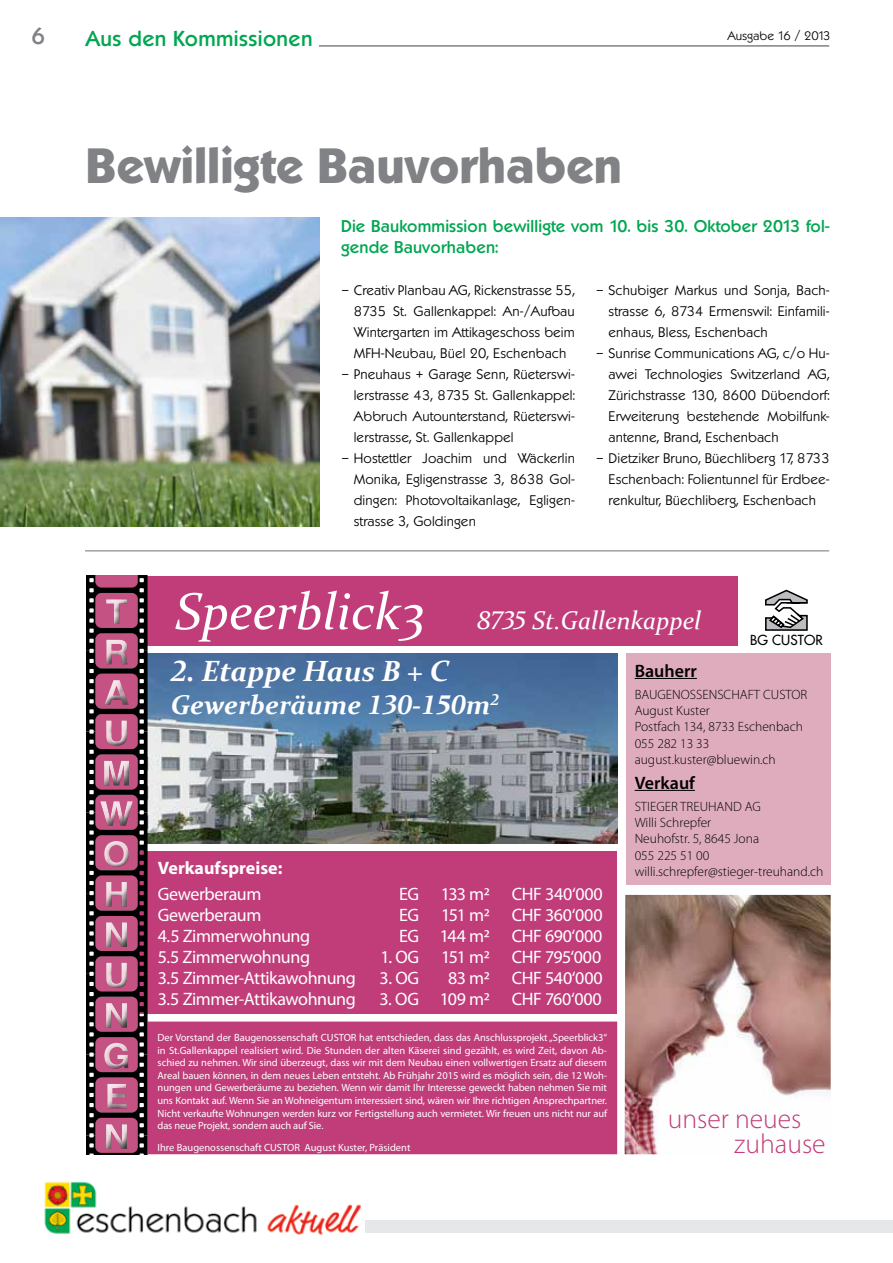
<style>
.page{position:relative;width:893px;height:1263px;background:#fff}
.page>*{position:absolute;margin:0;border:0;box-sizing:border-box;transform-origin:0 0}
.t1{font:italic 52.5px "Constantia";color:#fff}
.t2{font:700 48px "Koblenz TS";color:#808285}
.t3{font:italic 700 29.25px "Constantia";color:#fff}
.t4{font:300 27.6px/25px "Myriad Pro";color:#c03d7a}
.t5{font:italic 700 27px "Constantia";color:#fff}
.t6{font:italic 25.5px "Constantia";color:#fff}
.t7{font:500 22.5px "Koblenz TS";color:#808285}
.t8{font:500 21px "Koblenz TS";letter-spacing:.02em;color:#00a651}
.t9{font:18px "Myriad Pro";letter-spacing:-.02em;color:#fff}
.t10{font:700 18px "Myriad Pro";color:#fff}
.t11{font:600 18px "Myriad Pro";color:#000}
.t12{font:500 16.5px/21px "Koblenz TS";letter-spacing:.01em;color:#00a651}
.t13{font:300 13.5px/21px "Koblenz TS";letter-spacing:.01em;color:#000;text-align:justify}
.t14{font:300 13.5px/16.2px "Myriad Pro";color:#000}
.t15{font:13.5px "Futura";letter-spacing:.005em;color:#000}
.t16{font:300 12px "Koblenz TS";color:#000}
.t17{font:10.5px/12.6px "Myriad Pro";letter-spacing:-.01em;color:#fff;text-align:justify}
</style>
<div class="page">
<div style="left:351px;top:1220px;width:542px;height:13px;background:#e6e7e8"></div>
<img style="left:44px;top:1182px;width:320px;height:53px">
<hr style="left:85px;top:45px;width:744px;height:2px;background:#808285">
<div style="left:85px;top:31px;width:234px;height:39px;background:#fff"></div>
<img style="left:0;top:218px;width:320px;height:308px">
<div style="left:148px;top:1021px;width:469px;height:133px;background:#c03d7a"></div>
<img style="left:148px;top:653px;width:469px;height:190px">
<div style="left:147px;top:576px;width:591px;height:70px;background:#c03d7a"></div>
<svg style="left:765px;top:590px;width:43px;height:41px"></svg>
<div style="left:136px;top:851px;width:481px;height:163px;background:#c03d7a"></div>
<div style="left:626px;top:653px;width:205px;height:232px;background:#dfacbe"></div>
<hr style="left:635px;top:678px;width:62px;height:1px;background:#000">
<hr style="left:635px;top:790px;width:60px;height:1px;background:#000">
<img style="left:625px;top:895px;width:206px;height:259px">
<svg style="left:87px;top:576px;width:61px;height:578px;background:#824a62"></svg>
<hr style="left:85px;top:550px;width:744px;height:1px;background:#808285">
<h3 class="t7" style="left:31px;top:23px;width:15px">6</h3>
<h3 class="t8" style="left:85px;top:26px;width:229px">Aus den Kommissionen</h3>
<p class="t16" style="left:727px;top:29px;width:105px">Ausgabe 16 / 2013</p>
<h2 class="t2" style="left:86px;top:136px;width:538px">Bewilligte Bauvorhaben</h2>
<p class="t12" style="left:341px;top:216px;width:490px">Die Baukommission bewilligte vom 10. bis 30. Oktober 2013 fol&shy;gende Bauvorhaben:</p>
<p class="t13" style="left:354px;top:280px;width:223px;text-indent:-13px">– Creativ Planbau AG, Rickenstrasse 55, 8735 St. Gallenkappel: An-/Aufbau Wintergarten im Attikageschoss beim MFH-Neubau, Büel 20, Eschenbach</p>
<p class="t13" style="left:354px;top:364px;width:223px;text-indent:-13px">– Pneuhaus + Garage Senn, Rüeterswi&shy;lerstrasse 43, 8735 St. Gallenkappel:<br>Abbruch Autounterstand, Rüeterswi&shy;lerstrasse, St. Gallenkappel</p>
<p class="t13" style="left:354px;top:448px;width:223px;text-indent:-13px">– Hostettler Joachim und Wäckerlin Monika, Egligenstrasse 3, 8638 Gol&shy;dingen: Photovoltaikanlage, Egligen&shy;strasse 3, Goldingen</p>
<p class="t13" style="left:609px;top:280px;width:223px;text-indent:-13px">– Schubiger Markus und Sonja, Bach&shy;strasse 6, 8734 Ermenswil: Einfamili&shy;enhaus, Bless, Eschenbach</p>
<p class="t13" style="left:609px;top:343px;width:223px;text-indent:-13px">– Sunrise Communications AG, c/o Hu&shy;awei Technologies Switzerland AG, Zürichstrasse 130, 8600 Dübendorf:<br>Erweiterung bestehende Mobilfunk&shy;antenne, Brand, Eschenbach</p>
<p class="t13" style="left:609px;top:448px;width:223px;text-indent:-13px">– Dietziker Bruno, Büechliberg 17, 8733<br>Eschenbach: Folientunnel für Erdbee&shy;renkultur, Büechliberg, Eschenbach</p>
<h1 class="t1" style="left:175px;top:576px;width:251px">Speerblick3</h1>
<h3 class="t6" style="left:477px;top:603px;width:225px">8735 St.Gallenkappel</h3>
<p class="t15" style="left:750px;top:631px;width:74px">BG CUSTOR</p>
<h3 class="t3" style="left:171px;top:651px;width:280px">2. Etappe Haus B + C</h3>
<h3 class="t5" style="left:171px;top:686px;width:330px">Gewerberäume 130-150m<sup>2</sup></h3>
<h3 class="t10" style="left:158px;top:856px;width:126px">Verkaufspreise:</h3>
<h3 class="t9" style="left:158px;top:882px;width:105px">Gewerberaum</h3>
<h3 class="t9" style="left:399px;top:882px;width:205px">EG 133 m2 CHF 340‘000</h3>
<h3 class="t9" style="left:158px;top:903px;width:105px">Gewerberaum</h3>
<h3 class="t9" style="left:399px;top:903px;width:205px">EG 151 m2 CHF 360‘000</h3>
<h3 class="t9" style="left:158px;top:924px;width:154px">4.5 Zimmerwohnung</h3>
<h3 class="t9" style="left:399px;top:924px;width:205px">EG 144 m2 CHF 690‘000</h3>
<h3 class="t9" style="left:158px;top:945px;width:154px">5.5 Zimmerwohnung</h3>
<h3 class="t9" style="left:380px;top:945px;width:222px">1. OG 151 m2 CHF 795‘000</h3>
<h3 class="t9" style="left:158px;top:966px;width:200px">3.5 Zimmer-Attikawohnung</h3>
<h3 class="t9" style="left:380px;top:966px;width:41px">3. OG</h3>
<h3 class="t9" style="left:448px;top:966px;width:156px">83 m2 CHF 540‘000</h3>
<h3 class="t9" style="left:158px;top:987px;width:200px">3.5 Zimmer-Attikawohnung</h3>
<h3 class="t9" style="left:380px;top:987px;width:224px">3. OG 109 m2 CHF 760‘000</h3>
<p class="t17" style="left:158px;top:1031px;width:451px">Der Vorstand der Baugenossenschaft CUSTOR hat entschieden, dass das Anschlussprojekt „Speerblick3“ in St.Gallenkappel realisiert wird. Die Stunden der alten Käserei sind gezählt, es wird Zeit, davon Ab&shy;schied zu nehmen. Wir sind überzeugt, dass wir mit dem Neubau einen vollwertigen Ersatz auf diesem Areal bauen können, in dem neues Leben entsteht. Ab Frühjahr 2015 wird es möglich sein, die 12 Woh&shy;nungen und Gewerberäume zu beziehen. Wenn wir damit Ihr Interesse geweckt haben nehmen Sie mit uns Kontakt auf. Wenn Sie an Wohneigentum interessiert sind, wären wir Ihre richtigen Ansprechpartner.<br>Nicht verkaufte Wohnungen werden kurz vor Fertigstellung auch vermietet. Wir freuen uns nicht nur auf das neue Projekt, sondern auch auf Sie.</p>
<p class="t17" style="left:158px;top:1141px;width:254px">Ihre Baugenossenschaft CUSTOR August Kuster, Präsident</p>
<h3 class="t11" style="left:635px;top:659px;width:64px">Bauherr</h3>
<p class="t14" style="left:635px;top:686px;width:174px">BAUGENOSSENSCHAFT CUSTOR<br>August Kuster<br>Postfach 134, 8733 Eschenbach<br>055 282 13 33 august.kuster@bluewin.ch</p>
<h3 class="t11" style="left:635px;top:771px;width:62px">Verkauf</h3>
<p class="t14" style="left:635px;top:798px;width:190px">STIEGER TREUHAND AG<br>Willi Schrepfer<br>Neuhofstr. 5, 8645 Jona<br>055 225 51 00 willi.schrepfer@stieger-treuhand.ch</p>
<h3 class="t4" style="left:734px;top:1105px;width:93px;text-indent:-66px">unser neues zuhause</h3>
</div>
